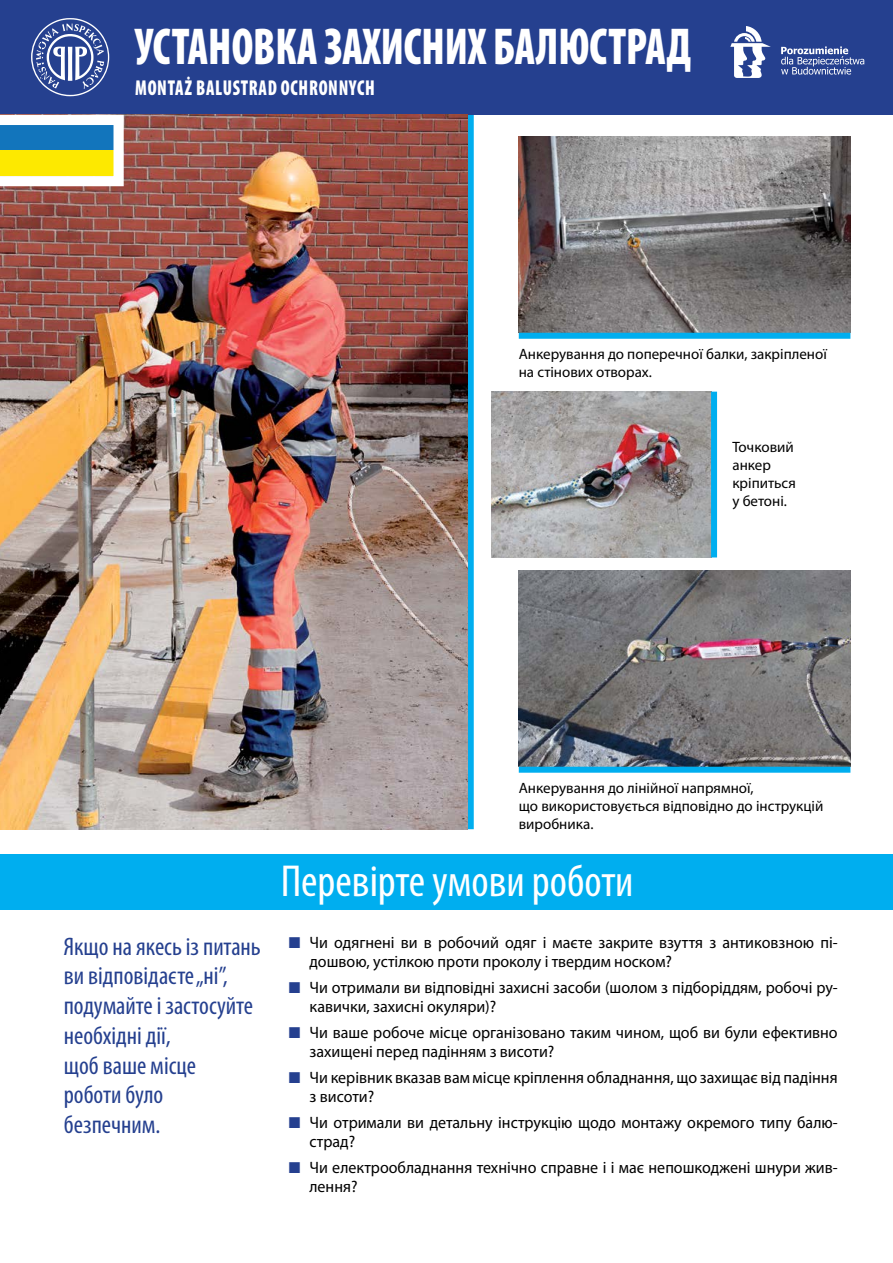
<style>
.page{position:relative;width:893px;height:1263px;background:#fff}
.page>*{position:absolute;margin:0;border:0;box-sizing:border-box;transform-origin:0 0}
.t1{font:900 condensed 52.2px "Myriad Pro";color:#fff;scale:.83 1}
.t2{font:condensed 45px "Myriad Pro";color:#fff}
.t3{font:condensed 25.5px/29.7px "Myriad Pro";color:#25408f}
.t4{font:900 condensed 21.6px "Myriad Pro";letter-spacing:.04em;color:#fff;scale:.83 1}
.t5{font:16.5px/19.5px "Myriad Pro";color:#000}
.t6{font:15px/18px "Myriad Pro";color:#000}
</style>
<div class="page">
<div style="left:468px;top:113px;width:6px;height:716px;background:#00aeef"></div>
<div style="left:0;top:0;width:893px;height:115px;background:#25408f"></div>
<div style="left:0;top:855px;width:893px;height:55px;background:#00aeef"></div>
<svg style="left:31px;top:18px;width:78px;height:78px"></svg>
<img style="left:0;top:115px;width:468px;height:714px">
<img style="left:491px;top:392px;width:220px;height:165px">
<div style="left:711px;top:392px;width:6px;height:165px;background:#00aeef"></div>
<img style="left:519px;top:570px;width:331px;height:197px">
<div style="left:519px;top:767px;width:331px;height:6px;background:#00aeef"></div>
<img style="left:519px;top:136px;width:331px;height:197px">
<div style="left:519px;top:333px;width:331px;height:6px;background:#00aeef"></div>
<svg style="left:0;top:115px;width:124px;height:71px"></svg>
<svg style="left:730px;top:26px;width:41px;height:52px"></svg>
<svg style="left:781px;top:47px;width:83px;height:28px"></svg>
<h1 class="t1" style="left:135px;top:17px;width:671px">УСТАНОВКА ЗАХИСНИХ БАЛЮСТРАД</h1>
<h3 class="t4" style="left:135px;top:76px;width:290px">MONTAŻ BALUSTRAD OCHRONNYCH</h3>
<p class="t6" style="left:519px;top:344px;width:310px">Анкерування до поперечної балки, закріпленої на стінових отворах.</p>
<p class="t6" style="left:732px;top:438px;width:65px">Точковий анкер кріпиться у бетоні.</p>
<p class="t6" style="left:519px;top:778px;width:306px">Анкерування до лінійної напрямної,<br>що використовується відповідно до інструкцій виробника.</p>
<h2 class="t2" style="left:281px;top:854px;width:354px">Перевірте умови роботи</h2>
<h3 class="t3" style="left:64px;top:931px;width:199px">Якщо на якесь із питань ви відповідаєте „ні”, подумайте і застосуйте необхідні дії,<br>щоб ваше місце<br>роботи було безпечним.</h3>
<p class="t5" style="left:309px;top:932px;width:530px">Чи одягнені ви в робочий одяг і маєте закрите взуття з антиковзною пі&shy;дошвою, устілкою проти проколу i твердим носком?</p>
<p class="t5" style="left:309px;top:977px;width:530px">Чи отримали ви відповідні захисні засоби (шолом з підборіддям, робочі ру&shy;кавички, захисні окуляри)?</p>
<p class="t5" style="left:309px;top:1022px;width:530px">Чи ваше робоче місце організовано таким чином, щоб ви були ефективно захищені перед падінням з висоти?</p>
<p class="t5" style="left:309px;top:1067px;width:530px">Чи керівник вказав вам місце кріплення обладнання, що захищає від падіння з висоти?</p>
<p class="t5" style="left:309px;top:1112px;width:530px">Чи отримали ви детальну інструкцію щодо монтажу окремого типу балю&shy;страд?</p>
<p class="t5" style="left:309px;top:1157px;width:530px">Чи електрообладнання технічно справне і і має непошкоджені шнури жив&shy;лення?</p>
</div>
